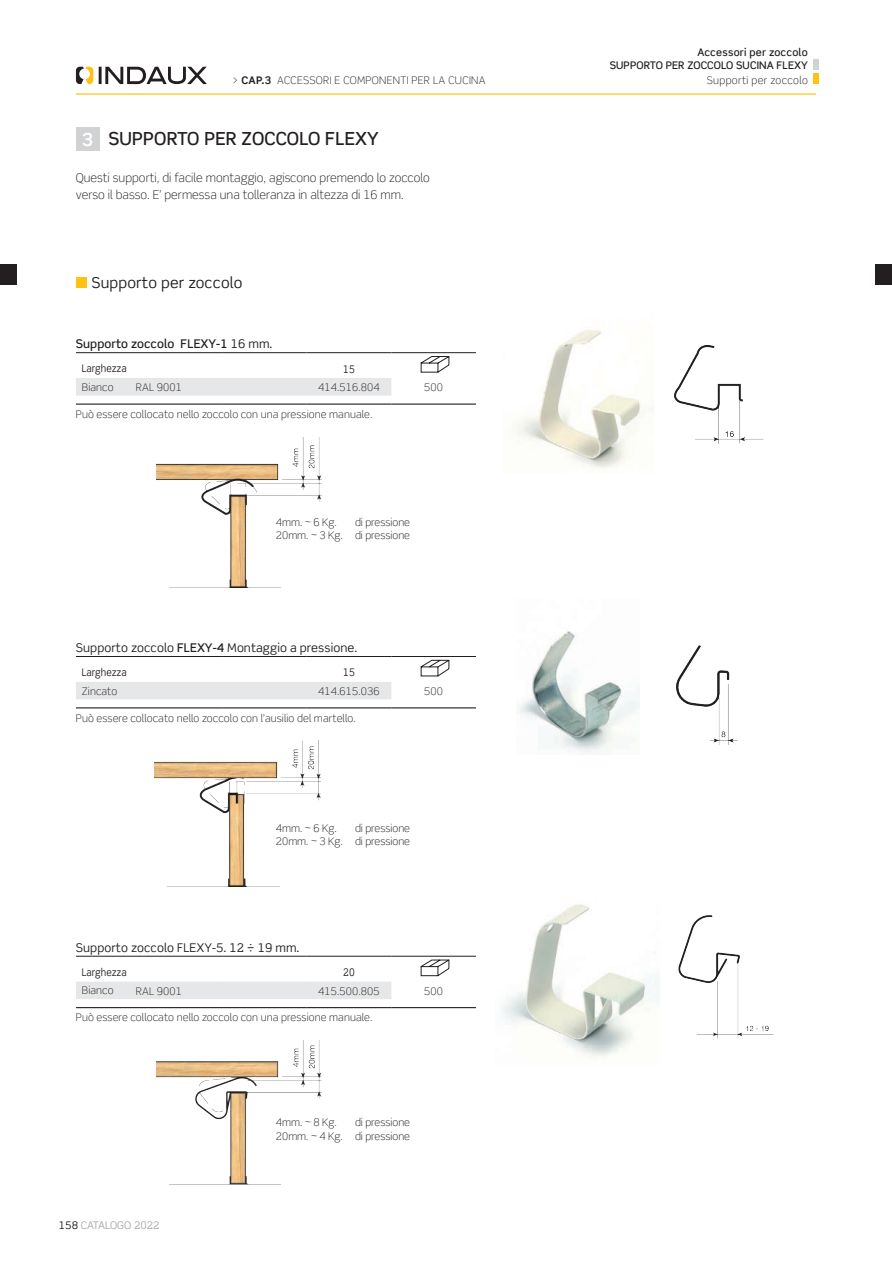
<style>
.page{position:relative;width:892px;height:1264px;background:#fff}
.page>*{position:absolute;margin:0;border:0;box-sizing:border-box;transform-origin:0 0}
.TITULU_1{font:500 18px "Scene Pro";letter-spacing:.01em;color:#231f20}
.TITULU_1-2{font:700 18px "Scene Pro";color:#fff}
.TITULU_2{font:15px "Scene Pro";letter-spacing:.01em;color:#231f20}
.descripción{font:300 12px/16.5px "Scene Pro";color:#231f20}
.tabl__TITULO{font:12px "Scene Pro";letter-spacing:.005em;color:#231f20}
.tabl__TITULO-2{font:500 12px "Scene Pro";letter-spacing:.005em;color:#231f20}
.tabl__texto{font:300 10.5px "Scene Pro";letter-spacing:.01em;color:#231f20}
.notas{font:300 10.5px/13.5px "Scene Pro";color:#231f20}
.tabl__texto-2{font:300 10.5px "Scene Pro";letter-spacing:.03em;color:#231f20}
.tabl__titulillo{font:10.5px "Scene Pro";letter-spacing:.01em;color:#231f20;scale:.9 1}
.cab__TITULU_1{font:500 10.5px "Scene Pro";letter-spacing:.01em;color:#231f20}
.cab__TITULU_Ø{font:500 10.5px "Scene Pro";letter-spacing:.02em;color:#231f20}
.cab__TITULU_2{font:300 10.5px "Scene Pro";letter-spacing:.03em;color:#231f20}
.t1{font:10.5px "Scene Pro";color:#a8a9ad}
.s1{font-weight:700}
.s2{font-weight:400}
.s3{font-weight:500}
.s4{color:#231f20}
</style>
<div class="page">
<div style="left:813px;top:59px;width:5px;height:11px;background:#d1d2d4"></div>
<div style="left:813px;top:73px;width:5px;height:11px;background:#fec210"></div>
<hr style="left:76px;top:93px;width:739px;height:2px;background:#fec210">
<svg style="left:99px;top:67px;width:108px;height:17px"></svg>
<svg style="left:76px;top:67px;width:17px;height:17px"></svg>
<div style="left:76px;top:379px;width:315px;height:17px;background:#e6e7e9"></div>
<hr style="left:76px;top:352px;width:146px;height:1px;background:#231f20">
<hr style="left:222px;top:352px;width:84px;height:1px;background:#231f20">
<hr style="left:306px;top:352px;width:85px;height:1px;background:#231f20">
<hr style="left:391px;top:352px;width:85px;height:1px;background:#231f20">
<hr style="left:76px;top:403px;width:146px;height:2px;background:#231f20">
<hr style="left:222px;top:403px;width:84px;height:2px;background:#231f20">
<hr style="left:306px;top:403px;width:85px;height:2px;background:#231f20">
<hr style="left:391px;top:403px;width:85px;height:2px;background:#231f20">
<hr style="left:76px;top:378px;width:146px;height:1px;background:#e6e7e9">
<hr style="left:222px;top:378px;width:84px;height:1px;background:#e6e7e9">
<hr style="left:306px;top:378px;width:85px;height:1px;background:#e6e7e9">
<svg style="left:420px;top:356px;width:29px;height:16px"></svg>
<div style="left:76px;top:983px;width:315px;height:16px;background:#e6e7e9"></div>
<hr style="left:76px;top:956px;width:146px;height:1px;background:#231f20">
<hr style="left:222px;top:956px;width:84px;height:1px;background:#231f20">
<hr style="left:306px;top:956px;width:85px;height:1px;background:#231f20">
<hr style="left:391px;top:956px;width:85px;height:1px;background:#231f20">
<hr style="left:76px;top:1007px;width:146px;height:1px;background:#231f20">
<hr style="left:222px;top:1007px;width:84px;height:1px;background:#231f20">
<hr style="left:306px;top:1007px;width:85px;height:1px;background:#231f20">
<hr style="left:391px;top:1007px;width:85px;height:1px;background:#231f20">
<hr style="left:76px;top:982px;width:146px;height:1px;background:#e6e7e9">
<hr style="left:222px;top:982px;width:84px;height:1px;background:#e6e7e9">
<hr style="left:306px;top:982px;width:85px;height:1px;background:#e6e7e9">
<svg style="left:420px;top:959px;width:29px;height:17px"></svg>
<div style="left:76px;top:277px;width:11px;height:11px;background:#fec210"></div>
<div style="left:76px;top:683px;width:315px;height:16px;background:#e6e7e9"></div>
<hr style="left:76px;top:656px;width:146px;height:1px;background:#231f20">
<hr style="left:222px;top:656px;width:84px;height:1px;background:#231f20">
<hr style="left:306px;top:656px;width:85px;height:1px;background:#231f20">
<hr style="left:391px;top:656px;width:85px;height:1px;background:#231f20">
<hr style="left:76px;top:707px;width:146px;height:1px;background:#231f20">
<hr style="left:222px;top:707px;width:84px;height:1px;background:#231f20">
<hr style="left:306px;top:707px;width:85px;height:1px;background:#231f20">
<hr style="left:391px;top:707px;width:85px;height:1px;background:#231f20">
<hr style="left:76px;top:682px;width:146px;height:1px;background:#e6e7e9">
<hr style="left:222px;top:682px;width:84px;height:1px;background:#e6e7e9">
<hr style="left:306px;top:682px;width:85px;height:1px;background:#e6e7e9">
<svg style="left:420px;top:660px;width:29px;height:16px"></svg>
<img style="left:674px;top:346px;width:89px;height:97px">
<img style="left:676px;top:645px;width:61px;height:99px">
<img style="left:678px;top:915px;width:96px;height:124px">
<img style="left:154px;top:740px;width:167px;height:146px">
<img style="left:157px;top:1040px;width:164px;height:144px">
<img style="left:157px;top:437px;width:165px;height:150px">
<div style="left:76px;top:127px;width:24px;height:24px;background:#d1d2d4"></div>
<img style="left:515px;top:329px;width:131px;height:139px">
<img style="left:520px;top:631px;width:119px;height:123px">
<img style="left:501px;top:904px;width:158px;height:154px">
<div style="left:875px;top:264px;width:16px;height:21px;background:#231f20"></div>
<div style="left:0;top:264px;width:17px;height:21px;background:#231f20"></div>
<p class="tabl__texto-2" style="left:232px;top:74px;width:254px">&gt; <span class="s1">CAP.3</span> ACCESSORI E COMPONENTI PER LA CUCINA</p>
<p class="TITULU_1-2" style="left:82px;top:128px;width:13px">3</p>
<p class="TITULU_1" style="left:108px;top:128px;width:272px">SUPPORTO PER ZOCCOLO FLEXY</p>
<p class="descripción" style="left:76px;top:169px;width:355px">Questi supporti, di facile montaggio, agiscono premendo lo zoccolo verso il basso. E’ permessa una tolleranza in altezza di 16 mm.</p>
<p class="TITULU_2" style="left:91px;top:273px;width:152px">Supporto per zoccolo</p>
<p class="tabl__TITULO-2" style="left:76px;top:337px;width:198px">Supporto zoccolo FLEXY-1 <span class="s2">16 mm.</span></p>
<p class="tabl__titulillo" style="left:82px;top:362px;width:51px">Larghezza</p>
<p class="tabl__texto" style="left:82px;top:381px;width:33px">Bianco</p>
<p class="tabl__texto" style="left:76px;top:408px;width:298px">Può essere collocato nello zoccolo con una pressione manuale.</p>
<p class="tabl__titulillo" style="left:343px;top:362px;width:14px">15</p>
<p class="tabl__texto" style="left:136px;top:381px;width:47px">RAL 9001</p>
<p class="tabl__texto" style="left:318px;top:381px;width:63px">414.516.804</p>
<p class="tabl__texto" style="left:424px;top:381px;width:20px">500</p>
<p class="notas" style="left:276px;top:515px;width:68px">4mm. ~ 6 Kg.<br>20mm. ~ 3 Kg.</p>
<p class="notas" style="left:355px;top:515px;width:56px">di pressione di pressione</p>
<p class="tabl__TITULO" style="left:76px;top:640px;width:283px">Supporto zoccolo <span class="s3">FLEXY-4</span> Montaggio a pressione.</p>
<p class="tabl__titulillo" style="left:82px;top:666px;width:51px">Larghezza</p>
<p class="tabl__texto" style="left:82px;top:684px;width:37px">Zincato</p>
<p class="tabl__texto" style="left:76px;top:711px;width:281px">Può essere collocato nello zoccolo con l’ausilio del martello.</p>
<p class="tabl__titulillo" style="left:343px;top:666px;width:14px">15</p>
<p class="tabl__texto" style="left:318px;top:685px;width:63px">414.615.036</p>
<p class="tabl__texto" style="left:424px;top:685px;width:20px">500</p>
<p class="notas" style="left:276px;top:821px;width:68px">4mm. ~ 6 Kg.<br>20mm. ~ 3 Kg.</p>
<p class="notas" style="left:355px;top:821px;width:56px">di pressione di pressione</p>
<p class="tabl__TITULO" style="left:76px;top:940px;width:225px">Supporto zoccolo FLEXY-5. 12 ÷ 19 mm.</p>
<p class="tabl__titulillo" style="left:82px;top:965px;width:51px">Larghezza</p>
<p class="tabl__texto" style="left:82px;top:984px;width:33px">Bianco</p>
<p class="tabl__texto" style="left:76px;top:1011px;width:298px">Può essere collocato nello zoccolo con una pressione manuale.</p>
<p class="tabl__titulillo" style="left:343px;top:966px;width:14px">20</p>
<p class="tabl__texto" style="left:136px;top:984px;width:47px">RAL 9001</p>
<p class="tabl__texto" style="left:318px;top:984px;width:63px">415.500.805</p>
<p class="tabl__texto" style="left:424px;top:984px;width:20px">500</p>
<p class="t1" style="left:59px;top:1218px;width:102px"><span class="s4">158</span> CATALOGO 2022</p>
<p class="notas" style="left:276px;top:1116px;width:68px">4mm. ~ 8 Kg.<br>20mm. ~ 4 Kg.</p>
<p class="notas" style="left:355px;top:1116px;width:56px">di pressione di pressione</p>
<p class="cab__TITULU_Ø" style="left:697px;top:45px;width:112px">Accessori per zoccolo</p>
<p class="cab__TITULU_1" style="left:609px;top:59px;width:199px">SUPPORTO PER ZOCCOLO SUCINA FLEXY</p>
<p class="cab__TITULU_2" style="left:706px;top:74px;width:102px">Supporti per zoccolo</p>
</div>
